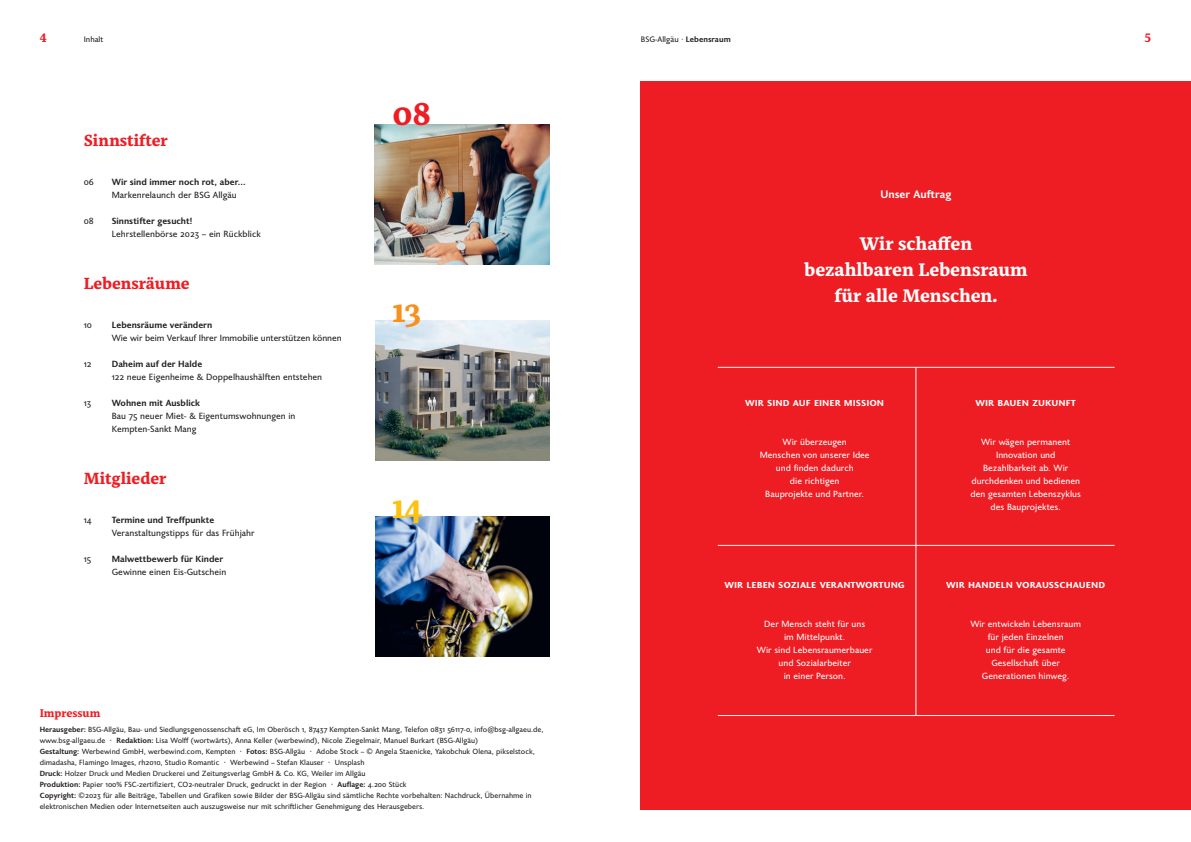
<style>
.page{position:relative;width:1191px;height:842px;background:#fff}
.page>*{position:absolute;margin:0;border:0;box-sizing:border-box;transform-origin:0 0}
.t1{font:800 31.3px "Alkes";color:#ee1d23}
.t2{font:800 31.3px "Alkes";color:#f6911e}
.t3{font:800 31.3px "Alkes";color:#fdc110}
.t4{font:800 18px/26px "Alkes";color:#fff;text-align:center}
.t5{font:800 16px "Alkes";color:#ee1d23}
.t6{font:800 12px "Alkes";color:#ee1d23}
.t7{font:700 11px "Joanna Sans Nova";color:#fff}
.t8{font:800 11px "Alkes";color:#ee1d23}
.t9{font:9px/13px "Joanna Sans Nova";color:#fff;text-align:center}
.t10{font:9px/13px "Joanna Sans Nova";color:#231f20}
.t11{font:700 9px/13px "Joanna Sans Nova";color:#231f20}
.t12{font:8px "Joanna Sans Nova";color:#231f20}
.t13{font:7.5px/11px "Joanna Sans Nova";color:#231f20}
.s1{font-style:italic}
.s2{font-weight:700}
.s3{font-weight:400}
.s4{font-family:"Gelasio"}
</style>
<div class="page">
<img style="left:374px;top:124px;width:176px;height:140px">
<img style="left:376px;top:320px;width:174px;height:140px">
<img style="left:376px;top:516px;width:174px;height:140px">
<div style="left:641px;top:81px;width:550px;height:728px;background:#ee1d23"></div>
<hr style="left:915px;top:367px;width:1px;height:349px;background:#fff">
<hr style="left:718px;top:545px;width:396px;height:1px;background:#fff">
<hr style="left:718px;top:367px;width:396px;height:1px;background:#fff">
<hr style="left:718px;top:715px;width:396px;height:1px;background:#fff">
<h3 class="t6" style="left:40px;top:30px;width:9px">4</h3>
<p class="t12" style="left:641px;top:33px;width:91px">BSG-Allgäu <span class="s1">·</span> <span class="s2">Lebensraum</span></p>
<p class="t6" style="left:1144px;top:30px;width:8px">5</p>
<p class="t12" style="left:84px;top:33px;width:21px">Inhalt</p>
<p class="t5" style="left:84px;top:130px;width:86px">Sinnstifter</p>
<p class="t10" style="left:84px;top:175px;width:12px">06</p>
<p class="t11" style="left:112px;top:175px;width:135px">Wir sind immer noch rot, aber...<br><span class="s3">Markenrelaunch der BSG Allgäu</span></p>
<p class="t10" style="left:84px;top:214px;width:12px">08</p>
<p class="t10" style="left:112px;top:214px;width:150px"><span class="s2">Sinnstifter gesucht!<br></span>Lehrstellenbörse 2023 – ein Rückblick</p>
<p class="t5" style="left:84px;top:273px;width:107px">Lebensräume</p>
<p class="t10" style="left:84px;top:318px;width:10px">10</p>
<p class="t10" style="left:112px;top:318px;width:231px"><span class="s2">Lebensräume verändern<br></span>Wie wir beim Verkauf Ihrer Immobilie unterstützen können</p>
<p class="t10" style="left:84px;top:357px;width:9px">12</p>
<p class="t11" style="left:112px;top:357px;width:92px">Daheim auf der Halde</p>
<p class="t10" style="left:112px;top:370px;width:212px">122 neue Eigenheime &amp; Doppelhaushälften entstehen</p>
<p class="t10" style="left:84px;top:396px;width:9px">13</p>
<p class="t11" style="left:112px;top:396px;width:90px">Wohnen mit Ausblick</p>
<p class="t10" style="left:112px;top:409px;width:185px">Bau 75 neuer Miet- &amp; Eigentumswohnungen in<br>Kempten-Sankt Mang</p>
<p class="t5" style="left:84px;top:468px;width:84px">Mitglieder</p>
<p class="t10" style="left:84px;top:513px;width:9px">14</p>
<p class="t11" style="left:112px;top:513px;width:104px">Termine und Treffpunkte</p>
<p class="t10" style="left:112px;top:526px;width:144px">Veranstaltungstipps für das Frühjahr</p>
<p class="t10" style="left:84px;top:552px;width:9px">15</p>
<p class="t11" style="left:112px;top:552px;width:113px">Malwettbewerb für Kinder</p>
<p class="t10" style="left:112px;top:565px;width:116px">Gewinne einen Eis-Gutschein</p>
<p class="t1" style="left:392px;top:94px;width:39px">08</p>
<p class="t2" style="left:392px;top:290px;width:30px">13</p>
<p class="t3" style="left:392px;top:486px;width:32px">14</p>
<p class="t8" style="left:40px;top:706px;width:62px">Impressum</p>
<p class="t13" style="left:40px;top:724px;width:505px"><span class="s2">Herausgeber:</span> BSG-Allgäu, Bau- und Siedlungsgenossenschaft eG, Im Oberösch 1, 87437 Kempten-Sankt Mang, Telefon 0831 56117-0, info@bsg-allgaeu.de, www.bsg-allgaeu.de <span class="s4">·</span> <span class="s2">Redaktion:</span> Lisa Wolff (wortwärts), Anna Keller (werbewind), Nicole Ziegelmair, Manuel Burkart (BSG-Allgäu)</p>
<p class="t13" style="left:40px;top:746px;width:497px"><span class="s2">Gestaltung:</span> Werbewind GmbH, werbewind.com, Kempten <span class="s4">·</span> <span class="s2">Fotos:</span> BSG-Allgäu <span class="s4">·</span> Adobe Stock – © Angela Staenicke, Yakobchuk Olena, pikselstock, dimadasha, Flamingo Images, rh2010, Studio Romantic <span class="s4">·</span> Werbewind – Stefan Klauser <span class="s4">·</span> Unsplash</p>
<p class="t13" style="left:40px;top:768px;width:368px"><span class="s2">Druck:</span> Holzer Druck und Medien Druckerei und Zeitungsverlag GmbH &amp; Co. KG, Weiler im Allgäu<br><span class="s2">Produktion:</span> Papier 100% FSC-zertifiziert, CO²-neutraler Druck, gedruckt in der Region <span class="s4">·</span> <span class="s2">Auflage:</span> 4.200 Stück</p>
<p class="t13" style="left:40px;top:790px;width:493px"><span class="s2">Copyright:</span> ©2023 für alle Beiträge, Tabellen und Grafiken sowie Bilder der BSG-Allgäu sind sämtliche Rechte vorbehalten: Nachdruck, Übernahme in elektronischen Medien oder Internetseiten auch auszugsweise nur mit schriftlicher Genehmigung des Herausgebers.</p>
<p class="t7" style="left:880px;top:186px;width:73px">Unser Auftrag</p>
<p class="t4" style="left:804px;top:230px;width:225px">Wir schaffen bezahlbaren Lebensraum für alle Menschen.</p>
<p class="t7" style="left:745px;top:394px;width:140px">wir sind auf einer mission</p>
<p class="t7" style="left:975px;top:394px;width:102px">wir bauen zukunft</p>
<p class="t9" style="left:782px;top:435px;width:66px">Wir überzeugen</p>
<p class="t9" style="left:760px;top:448px;width:111px">Menschen von unserer Idee</p>
<p class="t9" style="left:776px;top:461px;width:79px">und finden dadurch</p>
<p class="t9" style="left:790px;top:474px;width:51px">die richtigen</p>
<p class="t9" style="left:765px;top:487px;width:100px">Bauprojekte und Partner.</p>
<p class="t9" style="left:981px;top:435px;width:91px">Wir wägen permanent</p>
<p class="t9" style="left:996px;top:448px;width:61px">Innovation und</p>
<p class="t9" style="left:971px;top:461px;width:110px">Bezahlbarkeit ab. Wir durchdenken und bedienen</p>
<p class="t9" style="left:970px;top:487px;width:112px">den gesamten Lebenszyklus</p>
<p class="t9" style="left:990px;top:500px;width:72px">des Bauprojektes.</p>
<p class="t7" style="left:724px;top:576px;width:182px">wir leben soziale verantwortung</p>
<p class="t7" style="left:946px;top:576px;width:160px">wir handeln vorausschauend</p>
<p class="t9" style="left:764px;top:617px;width:102px">Der Mensch steht für uns</p>
<p class="t9" style="left:784px;top:630px;width:63px">im Mittelpunkt.</p>
<p class="t9" style="left:757px;top:643px;width:117px">Wir sind Lebensraumerbauer</p>
<p class="t9" style="left:778px;top:656px;width:74px">und Sozialarbeiter</p>
<p class="t9" style="left:783px;top:669px;width:63px">in einer Person.</p>
<p class="t9" style="left:970px;top:617px;width:112px">Wir entwickeln Lebensraum</p>
<p class="t9" style="left:987px;top:630px;width:77px">für jeden Einzelnen</p>
<p class="t9" style="left:985px;top:643px;width:81px">und für die gesamte</p>
<p class="t9" style="left:991px;top:656px;width:70px">Gesellschaft über</p>
<p class="t9" style="left:982px;top:669px;width:89px">Generationen hinweg.</p>
</div>
